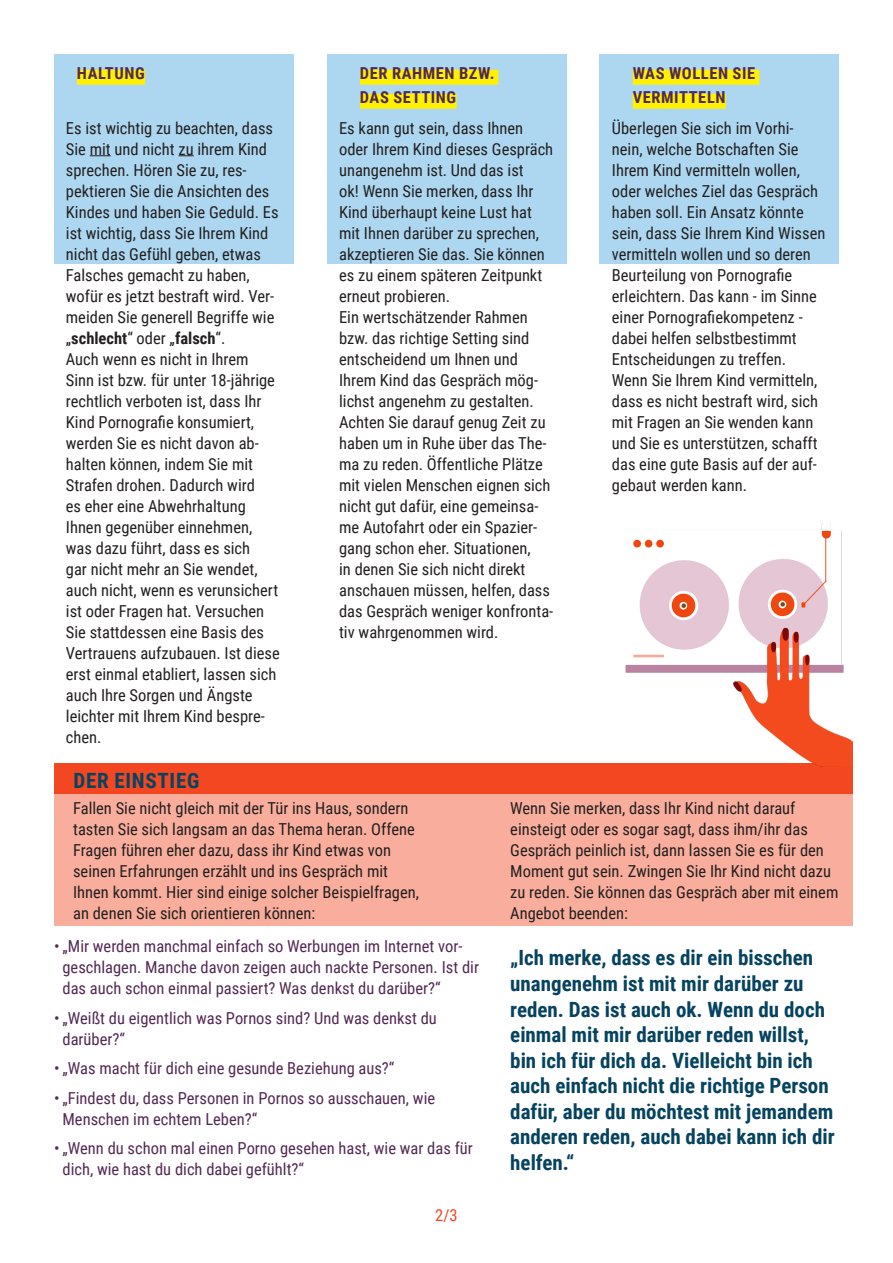
<style>
.page{position:relative;width:893px;height:1263px;background:#fff}
.page>*{position:absolute;margin:0;border:0;box-sizing:border-box;transform-origin:0 0}
.t1{font:700 21px/25.5px "Roboto Condensed";color:#064360}
.t2{font:700 21px "Roboto Condensed";letter-spacing:.035em;color:#064360}
.t3{font:16.5px/21px "Roboto Condensed";color:#231f20}
.t4{font:16.5px/21px "Roboto Condensed";color:#522953}
.Überschrift_Klein{font:700 16.5px "Roboto Condensed";letter-spacing:.035em;color:#522953}
.t5{font:16.5px "Roboto Condensed";color:#f24721}
.s1{font-weight:700}
</style>
<div class="page">
<div style="left:54px;top:794px;width:799px;height:132px;background:#f9ae9d"></div>
<div style="left:54px;top:763px;width:799px;height:31px;background:#f24721"></div>
<img style="left:625px;top:524px;width:228px;height:242px">
<div style="left:54px;top:54px;width:239px;height:210px;background:#add7f0"></div>
<div style="left:327px;top:54px;width:239px;height:210px;background:#add7f0"></div>
<div style="left:600px;top:54px;width:239px;height:210px;background:#add7f0"></div>
<div style="left:77px;top:70px;width:68px;height:15px;background:#fff101"></div>
<div style="left:360px;top:70px;width:138px;height:15px;background:#fff101"></div>
<div style="left:360px;top:94px;width:97px;height:15px;background:#fff101"></div>
<div style="left:633px;top:70px;width:126px;height:15px;background:#fff101"></div>
<div style="left:633px;top:94px;width:93px;height:15px;background:#fff101"></div>
<svg style="left:90px;top:155px;width:21px;height:1px"></svg>
<svg style="left:179px;top:155px;width:15px;height:1px"></svg>
<p class="Überschrift_Klein" style="left:77px;top:61px;width:69px">HALTUNG</p>
<p class="Überschrift_Klein" style="left:360px;top:61px;width:136px">DER RAHMEN BZW.</p>
<p class="Überschrift_Klein" style="left:360px;top:85px;width:98px">DAS SETTING</p>
<p class="t3" style="left:66px;top:117px;width:214px">Es ist wichtig zu beachten, dass<br>Sie mit und nicht zu ihrem Kind sprechen. Hören Sie zu, res&shy;pektieren Sie die Ansichten des<br>Kindes und haben Sie Geduld. Es ist wichtig, dass Sie Ihrem Kind nicht das Gefühl geben, etwas<br>Falsches gemacht zu haben, wofür es jetzt bestraft wird. Ver&shy;meiden Sie generell Begriffe wie „<span class="s1">schlecht</span>“ oder „<span class="s1">falsch</span>“.</p>
<p class="t3" style="left:66px;top:348px;width:215px">Auch wenn es nicht in Ihrem<br>Sinn ist bzw. für unter 18-jährige rechtlich verboten ist, dass Ihr<br>Kind Pornografie konsumiert, werden Sie es nicht davon ab&shy;halten können, indem Sie mit<br>Strafen drohen. Dadurch wird<br>es eher eine Abwehrhaltung<br>Ihnen gegenüber einnehmen, was dazu führt, dass es sich<br>gar nicht mehr an Sie wendet, auch nicht, wenn es verunsichert ist oder Fragen hat. Versuchen<br>Sie stattdessen eine Basis des<br>Vertrauens aufzubauen. Ist diese erst einmal etabliert, lassen sich auch Ihre Sorgen und Ängste leichter mit Ihrem Kind bespre&shy;chen.</p>
<p class="t3" style="left:339px;top:117px;width:216px">Es kann gut sein, dass Ihnen oder Ihrem Kind dieses Gespräch unangenehm ist. Und das ist<br>ok! Wenn Sie merken, dass Ihr<br>Kind überhaupt keine Lust hat mit Ihnen darüber zu sprechen, akzeptieren Sie das. Sie können es zu einem späteren Zeitpunkt erneut probieren.</p>
<p class="t3" style="left:339px;top:306px;width:216px">Ein wertschätzender Rahmen bzw. das richtige Setting sind entscheidend um Ihnen und<br>Ihrem Kind das Gespräch mög&shy;lichst angenehm zu gestalten.<br>Achten Sie darauf genug Zeit zu haben um in Ruhe über das The&shy;ma zu reden. Öffentliche Plätze mit vielen Menschen eignen sich nicht gut dafür, eine gemeinsa&shy;me Autofahrt oder ein Spazier&shy;gang schon eher. Situationen,<br>in denen Sie sich nicht direkt anschauen müssen, helfen, dass das Gespräch weniger konfronta&shy;tiv wahrgenommen wird.</p>
<p class="Überschrift_Klein" style="left:633px;top:61px;width:124px">WAS WOLLEN SIE</p>
<p class="Überschrift_Klein" style="left:633px;top:85px;width:94px">VERMITTELN</p>
<p class="t3" style="left:612px;top:117px;width:215px">Überlegen Sie sich im Vorhi&shy;nein, welche Botschaften Sie<br>Ihrem Kind vermitteln wollen, oder welches Ziel das Gespräch haben soll. Ein Ansatz könnte sein, dass Sie Ihrem Kind Wissen vermitteln wollen und so deren<br>Beurteilung von Pornografie erleichtern. Das kann - im Sinne einer Pornografiekompetenz - dabei helfen selbstbestimmt<br>Entscheidungen zu treffen.</p>
<p class="t3" style="left:612px;top:369px;width:208px">Wenn Sie Ihrem Kind vermitteln, dass es nicht bestraft wird, sich mit Fragen an Sie wenden kann und Sie es unterstützen, schafft das eine gute Basis auf der auf&shy;gebaut werden kann.</p>
<p class="t2" style="left:74px;top:765px;width:127px">DER EINSTIEG</p>
<p class="t3" style="left:73px;top:797px;width:347px">Fallen Sie nicht gleich mit der Tür ins Haus, sondern tasten Sie sich langsam an das Thema heran. Offene Fragen führen eher dazu, dass ihr Kind etwas von seinen Erfahrungen erzählt und ins Gespräch mit Ihnen kommt. Hier sind einige solcher Beispielfragen, an denen Sie sich orientieren können:</p>
<p class="t4" style="left:63px;top:935px;width:418px;text-indent:-9px">• „Mir werden manchmal einfach so Werbungen im Internet vor&shy;geschlagen. Manche davon zeigen auch nackte Personen. Ist dir das auch schon einmal passiert? Was denkst du darüber?“</p>
<p class="t4" style="left:63px;top:1007px;width:376px;text-indent:-9px">• „Weißt du eigentlich was Pornos sind? Und was denkst du darüber?“</p>
<p class="t4" style="left:54px;top:1057px;width:342px">• „Was macht für dich eine gesunde Beziehung aus?“</p>
<p class="t4" style="left:63px;top:1087px;width:374px;text-indent:-9px">• „Findest du, dass Personen in Pornos so ausschauen, wie<br>Menschen im echtem Leben?“</p>
<p class="t4" style="left:63px;top:1137px;width:412px;text-indent:-9px">• „Wenn du schon mal einen Porno gesehen hast, wie war das für dich, wie hast du dich dabei gefühlt?“</p>
<p class="t5" style="left:435px;top:1204px;width:24px">2/3</p>
<p class="t3" style="left:510px;top:797px;width:330px">Wenn Sie merken, dass Ihr Kind nicht darauf einsteigt oder es sogar sagt, dass ihm/ihr das Gespräch peinlich ist, dann lassen Sie es für den Moment gut sein. Zwingen Sie Ihr Kind nicht dazu zu reden. Sie können das Gespräch aber mit einem Angebot beenden:</p>
<p class="t1" style="left:510px;top:944px;width:326px">„Ich merke, dass es dir ein bisschen unangenehm ist mit mir darüber zu reden. Das ist auch ok. Wenn du doch einmal mit mir darüber reden willst, bin ich für dich da. Vielleicht bin ich auch einfach nicht die richtige Person dafür, aber du möchtest mit jemandem anderen reden, auch dabei kann ich dir helfen.“</p>
</div>
